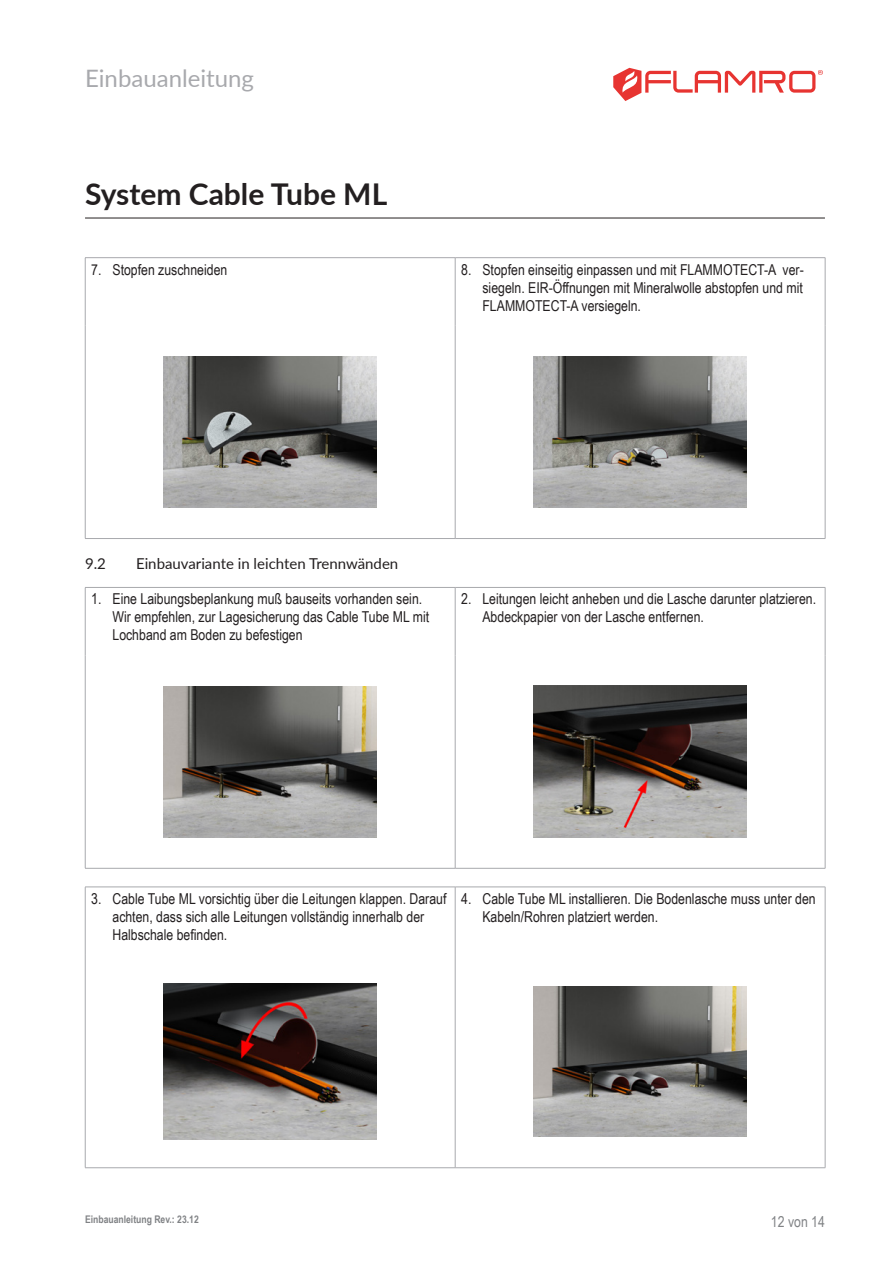
<style>
.page{position:relative;width:893px;height:1263px;background:#fff}
.page>*{position:absolute;margin:0;border:0;box-sizing:border-box;transform-origin:0 0}
.t1{font:700 30px "Lato";color:#231f20}
.t2{font:24px "Lato";color:#a8a9ad}
.t3{font:15px/18px "Arial Narrow";color:#231f20}
.t4{font:15px "Lato";color:#231f20}
.t5{font:15px "Arial Narrow";color:#808285}
.t6{font:700 10.5px "Arial Narrow";color:#808285}
</style>
<div class="page">
<hr style="left:85px;top:218px;width:740px;height:1px;background:#231f20">
<hr style="left:85px;top:326px;width:1px;height:212px;background:#a8a9ad">
<hr style="left:455px;top:326px;width:1px;height:212px;background:#a8a9ad">
<hr style="left:825px;top:326px;width:1px;height:212px;background:#a8a9ad">
<hr style="left:85px;top:257px;width:370px;height:1px;background:#a8a9ad">
<hr style="left:85px;top:258px;width:1px;height:68px;background:#a8a9ad">
<hr style="left:455px;top:258px;width:1px;height:68px;background:#a8a9ad">
<hr style="left:455px;top:257px;width:370px;height:1px;background:#a8a9ad">
<hr style="left:825px;top:258px;width:1px;height:68px;background:#a8a9ad">
<hr style="left:455px;top:538px;width:370px;height:1px;background:#a8a9ad">
<hr style="left:85px;top:538px;width:370px;height:1px;background:#a8a9ad">
<img style="left:164px;top:357px;width:212px;height:150px">
<img style="left:534px;top:357px;width:212px;height:150px">
<hr style="left:85px;top:655px;width:1px;height:213px;background:#a8a9ad">
<hr style="left:455px;top:655px;width:1px;height:213px;background:#a8a9ad">
<hr style="left:825px;top:655px;width:1px;height:213px;background:#a8a9ad">
<hr style="left:85px;top:587px;width:370px;height:1px;background:#a8a9ad">
<hr style="left:85px;top:588px;width:1px;height:67px;background:#a8a9ad">
<hr style="left:455px;top:587px;width:370px;height:1px;background:#a8a9ad">
<hr style="left:455px;top:588px;width:1px;height:67px;background:#a8a9ad">
<hr style="left:825px;top:588px;width:1px;height:67px;background:#a8a9ad">
<hr style="left:85px;top:868px;width:370px;height:1px;background:#a8a9ad">
<hr style="left:455px;top:868px;width:370px;height:1px;background:#a8a9ad">
<img style="left:164px;top:686px;width:212px;height:151px">
<img style="left:534px;top:686px;width:212px;height:152px">
<hr style="left:85px;top:955px;width:1px;height:212px;background:#a8a9ad">
<hr style="left:455px;top:955px;width:1px;height:212px;background:#a8a9ad">
<hr style="left:825px;top:955px;width:1px;height:212px;background:#a8a9ad">
<hr style="left:85px;top:887px;width:370px;height:1px;background:#a8a9ad">
<hr style="left:85px;top:887px;width:1px;height:68px;background:#a8a9ad">
<hr style="left:455px;top:887px;width:1px;height:68px;background:#a8a9ad">
<hr style="left:455px;top:887px;width:370px;height:1px;background:#a8a9ad">
<hr style="left:825px;top:887px;width:1px;height:68px;background:#a8a9ad">
<hr style="left:455px;top:1167px;width:370px;height:1px;background:#a8a9ad">
<hr style="left:85px;top:1167px;width:370px;height:1px;background:#a8a9ad">
<img style="left:164px;top:983px;width:212px;height:156px">
<img style="left:534px;top:986px;width:212px;height:150px">
<svg style="left:613px;top:68px;width:210px;height:33px"></svg>
<h2 class="t2" style="left:85px;top:61px;width:170px">Einbauanleitung</h2>
<h1 class="t1" style="left:85px;top:172px;width:304px">System Cable Tube ML</h1>
<p class="t3" style="left:91px;top:260px;width:138px">7. Stopfen zuschneiden</p>
<p class="t3" style="left:482px;top:260px;width:323px;text-align:justify;text-indent:-21px">8. Stopfen einseitig einpassen und mit FLAMMOTECT-A ver&shy;siegeln. EIR-Öffnungen mit Mineralwolle abstopfen und mit FLAMMOTECT-A versiegeln.</p>
<p class="t4" style="left:85px;top:553px;width:22px">9.2</p>
<p class="t4" style="left:136px;top:553px;width:264px">Einbauvariante in leichten Trennwänden</p>
<p class="t3" style="left:112px;top:589px;width:318px;text-indent:-21px">1. Eine Laibungsbeplankung muß bauseits vorhanden sein.<br>Wir empfehlen, zur Lagesicherung das Cable Tube ML mit<br>Lochband am Boden zu befestigen</p>
<p class="t3" style="left:482px;top:589px;width:335px;text-indent:-21px">2. Leitungen leicht anheben und die Lasche darunter platzieren.<br>Abdeckpapier von der Lasche entfernen.</p>
<p class="t3" style="left:112px;top:889px;width:335px;text-indent:-21px">3. Cable Tube ML vorsichtig über die Leitungen klappen. Darauf achten, dass sich alle Leitungen vollständig innerhalb der<br>Halbschale befinden.</p>
<p class="t3" style="left:482px;top:889px;width:335px;text-indent:-21px">4. Cable Tube ML installieren. Die Bodenlasche muss unter den<br>Kabeln/Rohren platziert werden.</p>
<p class="t6" style="left:85px;top:1212px;width:115px">Einbauanleitung Rev.: 23.12</p>
<p class="t5" style="left:771px;top:1210px;width:56px">12 von 14</p>
</div>
